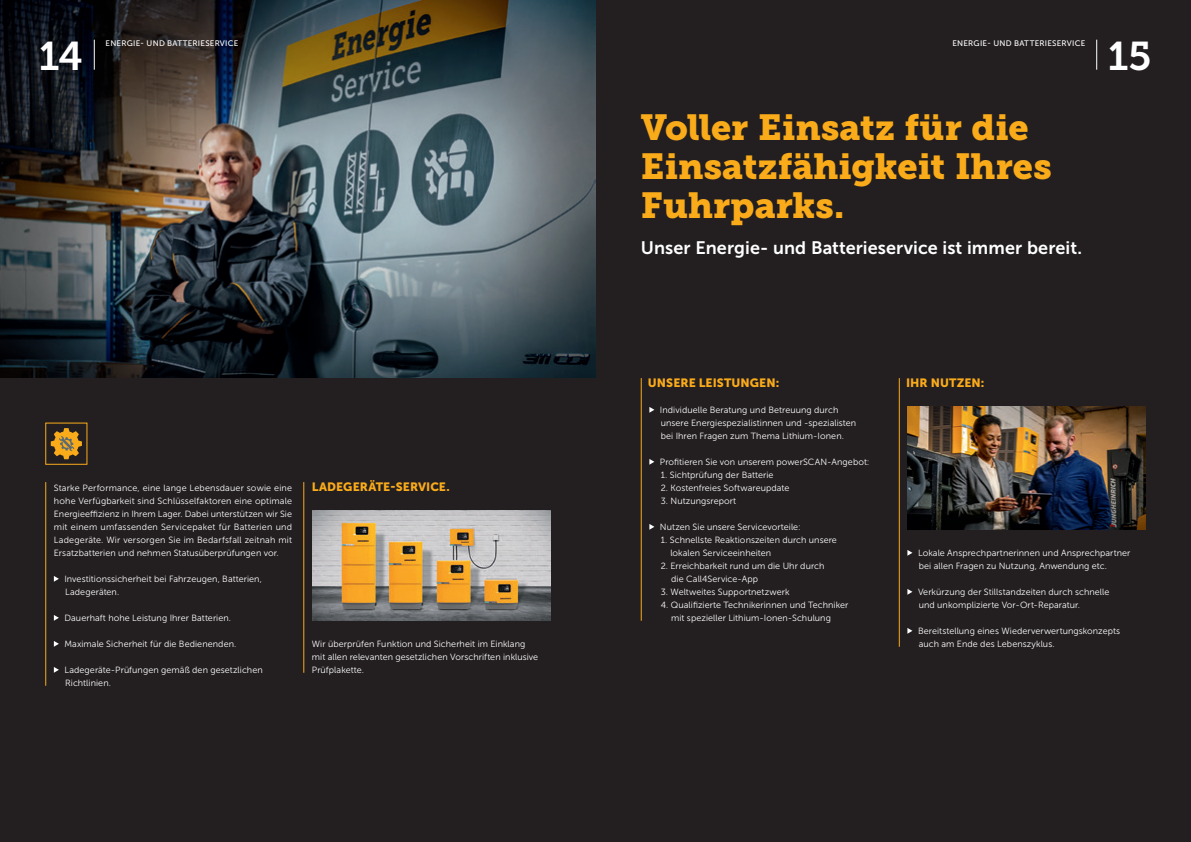
<style>
.page{position:relative;width:1191px;height:842px;background:#231f20}
.page>*{position:absolute;margin:0;border:0;box-sizing:border-box;transform-origin:0 0}
.t1{font:40px "Museo JH Slab 700";color:#fff}
.t2{font:36px/39px "Museo JH Slab 900";color:#faab1a}
.t3{font:18px "Museo JH Sans 700";letter-spacing:.005em;color:#fff}
.t4{font:12px "Museo JH Sans 900";letter-spacing:.005em;color:#faab1a}
.t5{font:9px/13px "Museo JH Sans 300";letter-spacing:.005em;color:#fff}
.t6{font:8px "Museo JH Sans 500";letter-spacing:.03em;color:#fff}
</style>
<div class="page">
<img style="left:0;top:0;width:595px;height:377px">
<hr style="left:45px;top:482px;width:1px;height:204px;background:#faab1a">
<hr style="left:303px;top:482px;width:1px;height:191px;background:#faab1a">
<svg style="left:45px;top:422px;width:43px;height:43px"></svg>
<img style="left:313px;top:510px;width:237px;height:111px">
<hr style="left:641px;top:378px;width:1px;height:243px;background:#faab1a">
<hr style="left:899px;top:378px;width:1px;height:269px;background:#faab1a">
<img style="left:907px;top:406px;width:238px;height:124px">
<svg style="left:54px;top:576px;width:5px;height:6px"></svg>
<svg style="left:54px;top:615px;width:5px;height:6px"></svg>
<svg style="left:54px;top:641px;width:5px;height:6px"></svg>
<svg style="left:54px;top:667px;width:5px;height:6px"></svg>
<svg style="left:907px;top:550px;width:5px;height:6px"></svg>
<svg style="left:907px;top:589px;width:5px;height:6px"></svg>
<svg style="left:907px;top:628px;width:5px;height:6px"></svg>
<svg style="left:649px;top:407px;width:5px;height:6px"></svg>
<svg style="left:649px;top:459px;width:5px;height:6px"></svg>
<svg style="left:649px;top:524px;width:5px;height:6px"></svg>
<hr style="left:94px;top:40px;width:1px;height:30px;background:#fff">
<hr style="left:1096px;top:40px;width:1px;height:30px;background:#fff">
<h1 class="t1" style="left:39px;top:33px;width:45px">14</h1>
<p class="t6" style="left:106px;top:39px;width:134px">ENERGIE- UND BATTERIESERVICE</p>
<p class="t6" style="left:952px;top:39px;width:134px">ENERGIE- UND BATTERIESERVICE</p>
<h1 class="t1" style="left:1108px;top:33px;width:45px">15</h1>
<p class="t5" style="left:54px;top:481px;width:240px;text-align:justify">Starke Performance, eine lange Lebensdauer sowie eine hohe Verfügbarkeit sind Schlüsselfaktoren eine optimale Energieeffizienz in Ihrem Lager. Dabei unterstützen wir Sie mit einem umfassenden Servicepaket für Batterien und Ladegeräte. Wir versorgen Sie im Bedarfsfall zeitnah mit Ersatzbatterien und nehmen Statusüberprüfungen vor.</p>
<p class="t5" style="left:64px;top:572px;width:199px">Investitionssicherheit bei Fahrzeugen, Batterien,<br>Ladegeräten.</p>
<p class="t5" style="left:64px;top:611px;width:168px">Dauerhaft hohe Leistung Ihrer Batterien.</p>
<p class="t5" style="left:64px;top:637px;width:173px">Maximale Sicherheit für die Bedienenden.</p>
<p class="t5" style="left:64px;top:663px;width:200px">Ladegeräte-Prüfungen gemäß den gesetzlichen<br>Richtlinien.</p>
<h3 class="t4" style="left:312px;top:480px;width:139px">LADEGERÄTE-SERVICE.</h3>
<p class="t5" style="left:312px;top:637px;width:228px">Wir überprüfen Funktion und Sicherheit im Einklang mit allen relevanten gesetzlichen Vorschriften inklusive<br>Prüfplakette.</p>
<h2 class="t2" style="left:641px;top:109px;width:412px">Voller Einsatz für die<br>Einsatzfähigkeit Ihres<br>Fuhrparks.</h2>
<h3 class="t3" style="left:641px;top:238px;width:443px">Unser Energie- und Batterieservice ist immer bereit.</h3>
<h3 class="t4" style="left:648px;top:376px;width:133px">UNSERE LEISTUNGEN:</h3>
<p class="t5" style="left:660px;top:403px;width:198px">Individuelle Beratung und Betreuung durch unsere Energiespezialistinnen und -spezialisten bei Ihren Fragen zum Thema Lithium-Ionen.</p>
<p class="t5" style="left:660px;top:455px;width:211px">Profitieren Sie von unserem powerSCAN-Angebot:</p>
<p class="t5" style="left:660px;top:468px;width:114px">1. Sichtprüfung der Batterie</p>
<p class="t5" style="left:660px;top:481px;width:130px">2. Kostenfreies Softwareupdate</p>
<p class="t5" style="left:660px;top:494px;width:77px">3. Nutzungsreport</p>
<p class="t5" style="left:660px;top:520px;width:142px">Nutzen Sie unsere Servicevorteile:</p>
<p class="t5" style="left:670px;top:533px;width:168px;text-indent:-10px">1. Schnellste Reaktionszeiten durch unsere lokalen Serviceeinheiten</p>
<p class="t5" style="left:671px;top:559px;width:155px;text-indent:-11px">2. Erreichbarkeit rund um die Uhr durch die Call4Service-App</p>
<p class="t5" style="left:660px;top:585px;width:130px">3. Weltweites Supportnetzwerk</p>
<p class="t5" style="left:671px;top:598px;width:179px;text-indent:-10px">4. Qualifizierte Technikerinnen und Techniker mit spezieller Lithium-Ionen-Schulung</p>
<h3 class="t4" style="left:906px;top:376px;width:80px">IHR NUTZEN:</h3>
<p class="t5" style="left:918px;top:546px;width:214px">Lokale Ansprechpartnerinnen und Ansprechpartner bei allen Fragen zu Nutzung, Anwendung etc.</p>
<p class="t5" style="left:918px;top:585px;width:193px">Verkürzung der Stillstandzeiten durch schnelle und unkomplizierte Vor-Ort-Reparatur.</p>
<p class="t5" style="left:918px;top:624px;width:204px">Bereitstellung eines Wiederverwertungskonzepts auch am Ende des Lebenszyklus.</p>
</div>
